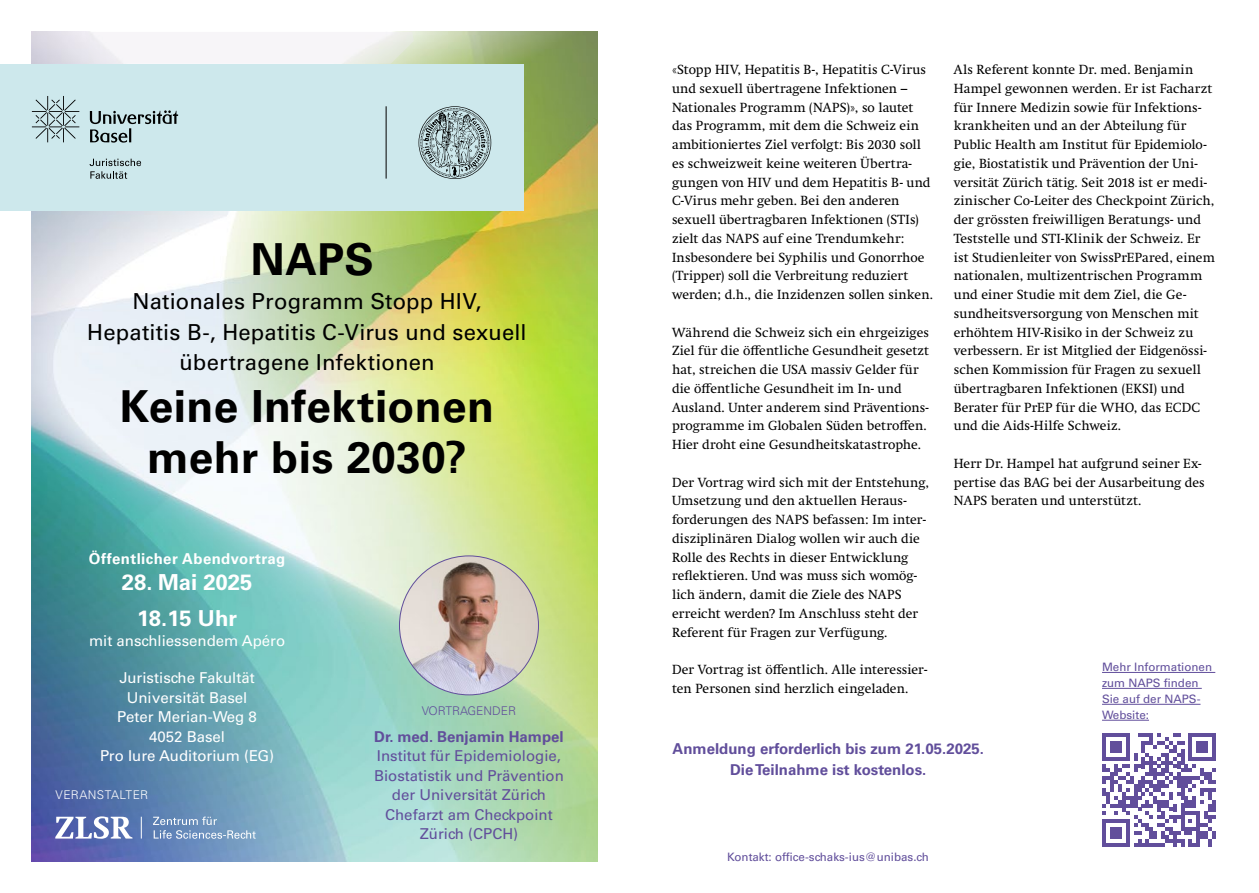
<style>
.page{position:relative;width:1259px;height:893px;background:#fff}
.page>*{position:absolute;margin:0;border:0;box-sizing:border-box;transform-origin:0 0}
.t1{font:700 44.1px/51px "Univers LT Std";letter-spacing:.01em;color:#000;text-align:center}
.t2{font:22.05px/30.3px "Univers LT Std";letter-spacing:.005em;color:#000;text-align:center}
.t3{font:700 22.05px/36.3px "Univers LT Std";color:#fff;text-align:center}
.t4{font:15px/19.5px "Univers LT Std";color:#fff;text-align:center}
.t5{font:15px/19.5px "Univers LT Std";color:#614e9b;text-align:center}
.t6{font:700 15px/21px "Univers LT Std";color:#614e9b;text-align:center}
.t7{font:700 15px "Univers LT Std";letter-spacing:.025em;color:#fff}
.t8{font:13.5px/18.8px "Swift Neue LT Pro";letter-spacing:.01em;color:#000}
.t9{font:300 12px "Univers LT Std";color:#614e9b}
.t10{font:300 12px "Univers LT Std";letter-spacing:.035em;color:#fff}
.t11{font:11.55px/15.9px "Univers LT Std";color:#614e9b}
</style>
<div class="page">
<img style="left:32px;top:32px;width:565px;height:829px">
<svg style="left:85px;top:32px;width:329px;height:32px"></svg>
<div style="left:0;top:64px;width:523px;height:146px;background:#cde8ec"></div>
<svg style="left:90px;top:159px;width:51px;height:20px"></svg>
<svg style="left:90px;top:110px;width:88px;height:33px"></svg>
<svg style="left:32px;top:96px;width:47px;height:46px"></svg>
<svg style="left:418px;top:106px;width:73px;height:73px"></svg>
<hr style="left:386px;top:106px;width:1px;height:73px;background:#000">
<svg style="left:1102px;top:733px;width:113px;height:114px"></svg>
<img style="left:399px;top:556px;width:139px;height:139px;border-radius:69px">
<hr style="left:1102px;top:672px;width:113px;height:1px;background:#614e9b">
<hr style="left:1102px;top:688px;width:99px;height:1px;background:#614e9b">
<hr style="left:1102px;top:704px;width:98px;height:1px;background:#614e9b">
<hr style="left:1102px;top:720px;width:47px;height:1px;background:#614e9b">
<svg style="left:141px;top:817px;width:1px;height:21px"></svg>
<svg style="left:55px;top:816px;width:77px;height:23px"></svg>
<svg style="left:153px;top:817px;width:103px;height:22px;background:#84a4c7"></svg>
<h1 class="t1" style="left:251px;top:234px;width:125px">NAPS</h1>
<h2 class="t2" style="left:87px;top:286px;width:441px">Nationales Programm Stopp HIV,<br>Hepatitis B-, Hepatitis C-Virus und sexuell übertragene Infektionen</h2>
<h1 class="t1" style="left:120px;top:382px;width:375px">Keine Infektionen mehr bis 2030?</h1>
<p class="t7" style="left:89px;top:549px;width:198px">Öffentlicher Abendvortrag</p>
<h2 class="t3" style="left:122px;top:564px;width:132px">28. Mai 2025<br>18.15 Uhr</h2>
<p class="t4" style="left:89px;top:631px;width:198px">mit anschliessendem Apéro</p>
<p class="t4" style="left:100px;top:668px;width:176px">Juristische Fakultät<br>Universität Basel<br>Peter Merian-Weg 8<br>4052 Basel<br>Pro Iure Auditorium (EG)</p>
<p class="t10" style="left:56px;top:788px;width:94px">VERANSTALTER</p>
<p class="t9" style="left:422px;top:703px;width:96px">VORTRAGENDER</p>
<p class="t6" style="left:374px;top:726px;width:191px">Dr. med. Benjamin Hampel</p>
<p class="t5" style="left:374px;top:746px;width:191px">Institut für Epidemiologie,<br>Biostatistik und Prävention der Universität Zürich<br>Chefarzt am Checkpoint<br>Zürich (CPCH)</p>
<p class="t8" style="left:672px;top:60px;width:262px">«Stopp HIV, Hepatitis B-, Hepatitis C-Virus und sexuell übertragene Infektionen – Nationales Programm (NAPS)», so lautet das Programm, mit dem die Schweiz ein ambitioniertes Ziel verfolgt: Bis 2030 soll es schweizweit keine weiteren Übertra&shy;gungen von HIV und dem Hepatitis B- und C-Virus mehr geben. Bei den anderen sexuell übertragbaren Infektionen (STIs) zielt das NAPS auf eine Trendumkehr:<br>Insbesondere bei Syphilis und Gonorrhoe (Tripper) soll die Verbreitung reduziert werden; d.h., die Inzidenzen sollen sinken.</p>
<p class="t8" style="left:672px;top:323px;width:259px">Während die Schweiz sich ein ehrgeiziges Ziel für die öffentliche Gesundheit gesetzt hat, streichen die USA massiv Gelder für die öffentliche Gesundheit im In- und Ausland. Unter anderem sind Präventions&shy;programme im Globalen Süden betroffen.<br>Hier droht eine Gesundheitskatastrophe.</p>
<p class="t8" style="left:672px;top:473px;width:258px">Der Vortrag wird sich mit der Entstehung, Umsetzung und den aktuellen Heraus&shy;forderungen des NAPS befassen: Im inter&shy;disziplinären Dialog wollen wir auch die Rolle des Rechts in dieser Entwicklung reflektieren. Und was muss sich womög&shy;lich ändern, damit die Ziele des NAPS erreicht werden? Im Anschluss steht der Referent für Fragen zur Verfügung.</p>
<p class="t8" style="left:672px;top:660px;width:257px">Der Vortrag ist öffentlich. Alle interessier&shy;ten Personen sind herzlich eingeladen.</p>
<p class="t8" style="left:954px;top:60px;width:263px">Als Referent konnte Dr. med. Benjamin Hampel gewonnen werden. Er ist Facharzt für Innere Medizin sowie für Infektions&shy;krankheiten und an der Abteilung für Public Health am Institut für Epidemiolo&shy;gie, Biostatistik und Prävention der Uni&shy;versität Zürich tätig. Seit 2018 ist er medi&shy;zinischer Co-Leiter des Checkpoint Zürich, der grössten freiwilligen Beratungs- und Teststelle und STI-Klinik der Schweiz. Er ist Studienleiter von SwissPrEPared, einem nationalen, multizentrischen Programm und einer Studie mit dem Ziel, die Ge&shy;sundheitsversorgung von Menschen mit erhöhtem HIV-Risiko in der Schweiz zu verbessern. Er ist Mitglied der Eidgenössi&shy;schen Kommission für Fragen zu sexuell übertragbaren Infektionen (EKSI) und Berater für PrEP für die WHO, das ECDC und die Aids-Hilfe Schweiz.</p>
<p class="t8" style="left:954px;top:454px;width:252px">Herr Dr. Hampel hat aufgrund seiner Ex&shy;pertise das BAG bei der Ausarbeitung des<br>NAPS beraten und unterstützt.</p>
<p class="t11" style="left:1102px;top:659px;width:112px">Mehr Informationen zum NAPS finden<br>Sie auf der NAPS-<br>Website:</p>
<p class="t6" style="left:672px;top:738px;width:313px">Anmeldung erforderlich bis zum 21.05.2025.<br>Die Teilnahme ist kostenlos.</p>
<p class="t11" style="left:727px;top:849px;width:203px">Kontakt: office-schaks-ius@unibas.ch</p>
</div>
